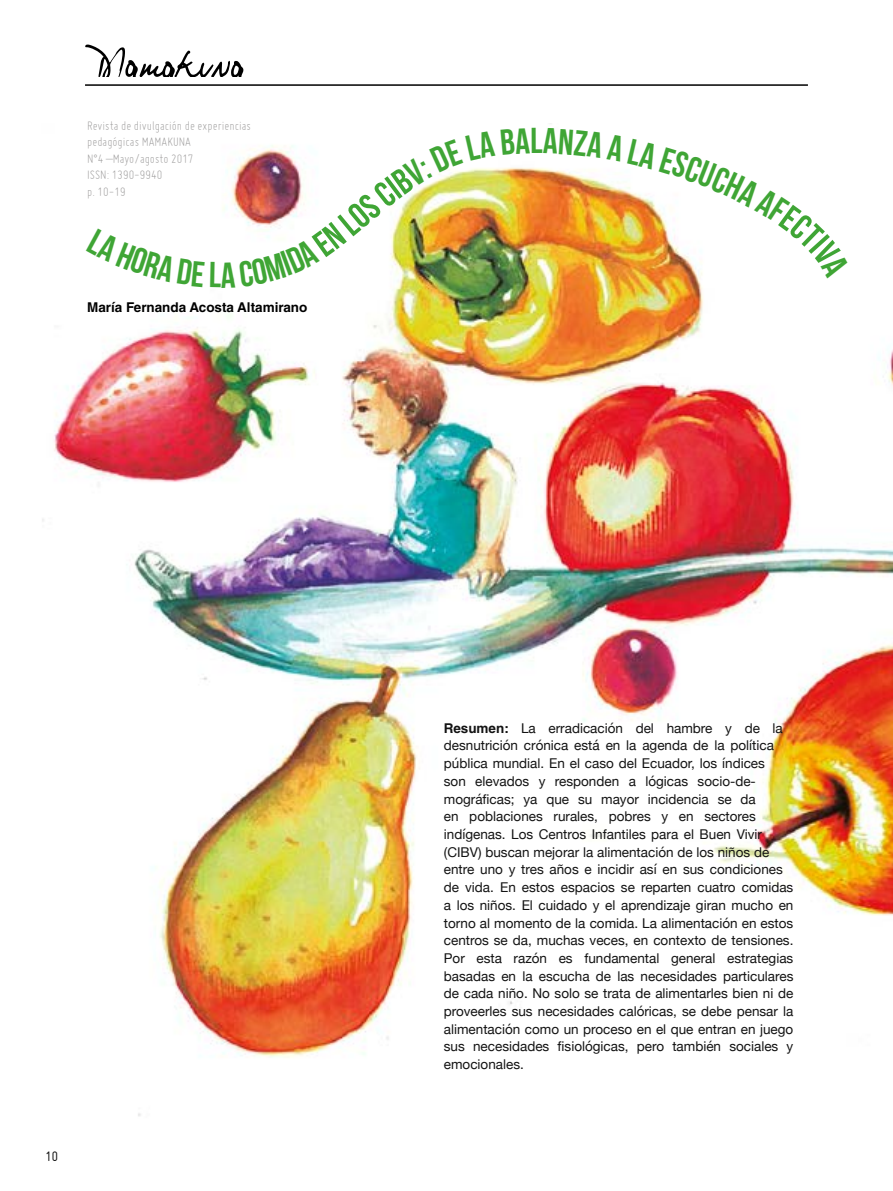
<style>
.page{position:relative;width:893px;height:1191px;background:#fff}
.page>*{position:absolute;margin:0;border:0;box-sizing:border-box;transform-origin:0 0}
.t1{font:700 36px "Bebas Neue";color:#3fa535}
.t2{font:15px "Miso";color:#131313}
.t3{font:13.5px/17.7px "Helvetica Neue";color:#131313}
.t4{font:300 13.5px/16.5px "Miso";color:#999898}
.t5{font:700 13.5px "Helvetica LT Std";color:#000}
.s1{font-family:"Helvetica LT Std";font-weight:700}
</style>
<div class="page">
<hr style="left:85px;top:84px;width:723px;height:2px;background:#000">
<svg style="left:85px;top:45px;width:159px;height:32px"></svg>
<img style="left:42px;top:167px;width:851px;height:949px">
<img style="left:86px;top:145px;width:444px;height:142px">
<img style="left:543px;top:167px;width:306px;height:111px">
<p class="t4" style="left:87px;top:117px;width:165px">Revista de divulgación de experiencias pedagógicas MAMAKUNA<br>N°4 –Mayo/agosto 2017<br>ISSN: 1390-9940<br>p. 10-19</p>
<h1 class="t1" style="left:531px;top:121px;width:14px">l</h1>
<p class="t5" style="left:87px;top:299px;width:222px">María Fernanda Acosta Altamirano</p>
<p class="t2" style="left:46px;top:1148px;width:14px">10</p>
<p class="t3" style="left:444px;top:720px;width:351px"><span class="s1">Resumen:</span> La erradicación del hambre y de la desnutrición crónica está en la agenda de la política pública mundial. En el caso del Ecuador, los índices<br>son elevados y responden a lógicas socio-de&shy;mográficas; ya que su mayor incidencia se da<br>en poblaciones rurales, pobres y en sectores indígenas. Los Centros Infantiles para el Buen Vivir (CIBV) buscan mejorar la alimentación de los niños de entre uno y tres años e incidir así en sus condiciones de vida. En estos espacios se reparten cuatro comidas a los niños. El cuidado y el aprendizaje giran mucho en torno al momento de la comida. La alimentación en estos centros se da, muchas veces, en contexto de tensiones.<br>Por esta razón es fundamental general estrategias basadas en la escucha de las necesidades particulares de cada niño. No solo se trata de alimentarles bien ni de proveerles sus necesidades calóricas, se debe pensar la alimentación como un proceso en el que entran en juego sus necesidades fisiológicas, pero también sociales y emocionales.</p>
</div>
